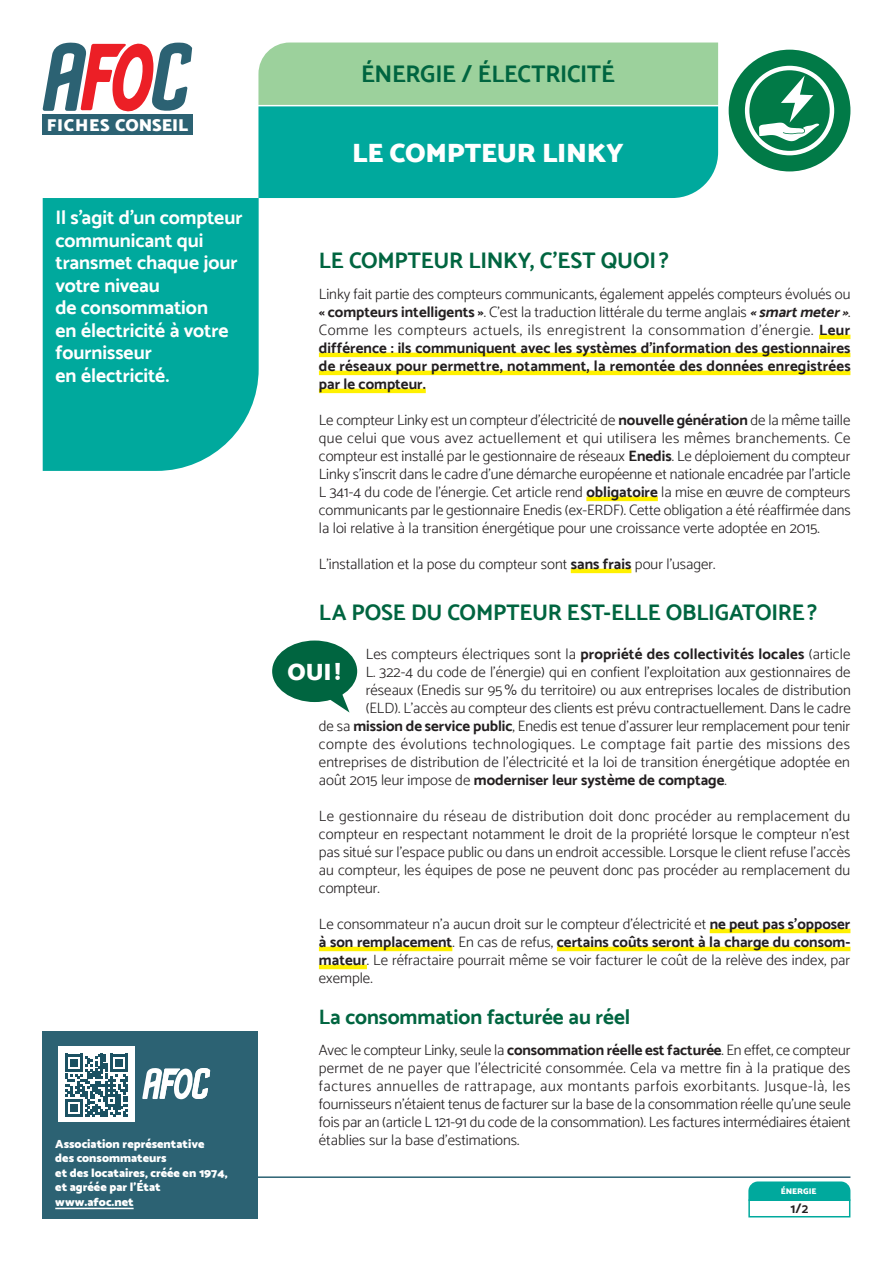
<style>
.page{position:relative;width:893px;height:1263px;background:#fff}
.page>*{position:absolute;margin:0;border:0;box-sizing:border-box;transform-origin:0 0}
.ARTICLE___titre_fich{font:900 27px "Catamaran";letter-spacing:-.015em;color:#fff}
.t1{font:700 24px "Catamaran";letter-spacing:-.015em;color:#006540}
.t2{font:900 24px "Catamaran";color:#fff}
.ARTICLE___intertitre{font:700 22.5px "Catamaran";letter-spacing:-.01em;color:#006540}
.ARTICLE___intertitre-2{font:700 21px "Catamaran";color:#006540}
.ARTICLE___chapo_fich{font:700 19.5px/22.5px "Catamaran";letter-spacing:-.005em;color:#fff}
.t3{font:900 17.55px "Catamaran";color:#fff}
.ARTICLE___texte_cour{font:300 15px/18px "Catamaran";color:#231f20;text-align:justify}
.ARTICLE___texte_cour-2{font:300 15px "Catamaran";letter-spacing:.03em;color:#231f20}
.ARTICLE___texte_cour-3{font:700 15px "Catamaran";color:#231f20}
.t4{font:700 13.5px "Catamaran";color:#231f20}
.t5{font:900 12px/14.4px "Catamaran";color:#fff}
.t6{font:900 8.4px "Catamaran";color:#fff}
.s1{font-weight:700}
.s2{font-weight:700;font-style:italic}
.s3{font-weight:300}
</style>
<div class="page">
<hr style="left:43px;top:1176px;width:807px;height:2px;background:#2c6273">
<div style="left:43px;top:1031px;width:215px;height:187px;background:#2c6273"></div>
<hr style="left:55px;top:1208px;width:79px;height:1px;background:#fff">
<svg style="left:142px;top:1068px;width:68px;height:32px"></svg>
<div style="left:58px;top:1046px;width:77px;height:76px;background:#fff"></div>
<svg style="left:65px;top:1054px;width:63px;height:63px"></svg>
<hr style="left:819px;top:335px;width:31px;height:4px;background:#fff101">
<hr style="left:319px;top:353px;width:531px;height:4px;background:#fff101">
<hr style="left:319px;top:371px;width:531px;height:4px;background:#fff101">
<hr style="left:319px;top:389px;width:107px;height:4px;background:#fff101">
<hr style="left:586px;top:497px;width:72px;height:4px;background:#fff101">
<hr style="left:571px;top:569px;width:60px;height:4px;background:#fff101">
<hr style="left:710px;top:929px;width:140px;height:4px;background:#fff101">
<hr style="left:319px;top:947px;width:133px;height:4px;background:#fff101">
<hr style="left:557px;top:947px;width:293px;height:4px;background:#fff101">
<hr style="left:319px;top:965px;width:48px;height:4px;background:#fff101">
<div style="left:272px;top:640px;width:85px;height:62px;background:#006540;border-radius:50%"></div>
<svg style="left:321px;top:694px;width:29px;height:18px"></svg>
<div style="left:43px;top:114px;width:150px;height:21px;background:#2c6273"></div>
<div style="left:748px;top:1199px;width:102px;height:18px;border:2px solid #00a99d"></div>
<svg style="left:748px;top:1181px;width:102px;height:20px;background:#0baca1"></svg>
<svg style="left:43px;top:43px;width:149px;height:69px"></svg>
<div style="left:729px;top:50px;width:121px;height:121px;background:#017a47;border-radius:50%"></div>
<div style="left:745px;top:66px;width:89px;height:89px;border:4px solid #fff;border-radius:50%"></div>
<svg style="left:759px;top:75px;width:60px;height:66px"></svg>
<div style="left:43px;top:198px;width:216px;height:273px;background:#00a99d"></div>
<svg style="left:258px;top:43px;width:460px;height:155px;background:#42ba9e"></svg>
<p class="t3" style="left:47px;top:115px;width:143px">FICHES CONSEIL</p>
<p class="ARTICLE___chapo_fich" style="left:55px;top:206px;width:189px">Il s’agit d’un compteur communicant qui transmet chaque jour votre niveau<br>de consommation<br>en électricité à votre fournisseur<br>en électricité.</p>
<p class="t5" style="left:55px;top:1136px;width:174px">Association représentative<br>des consommateurs<br>et des locataires, créée en 1974, et agréée par l’État www.afoc.net</p>
<h2 class="t1" style="left:361px;top:60px;width:255px">ÉNERGIE / ÉLECTRICITÉ</h2>
<p class="ARTICLE___titre_fich" style="left:352px;top:137px;width:273px">LE COMPTEUR LINKY</p>
<p class="ARTICLE___intertitre" style="left:319px;top:247px;width:351px">LE COMPTEUR LINKY, C’EST QUOI ?</p>
<p class="ARTICLE___texte_cour" style="left:319px;top:285px;width:536px;text-align:left">Linky fait partie des compteurs communicants, également appelés compteurs évolués ou <span class="s1">« compteurs intelligents »</span>. C’est la traduction littérale du terme anglais <span class="s2">«smartmeter»</span>.<br>Comme les compteurs actuels, ils enregistrent la consommation d’énergie. <span class="s1">Leur différence : ils communiquent avec les systèmes d’information des gestionnaires de réseaux pour permettre, notamment, la remontée des données enregistrées par le compteur.</span></p>
<p class="ARTICLE___texte_cour" style="left:319px;top:411px;width:533px">Le compteur Linky est un compteur d’électricité de <span class="s1">nouvelle génération</span> de la même taille que celui que vous avez actuellement et qui utilisera les mêmes branchements. Ce compteur est installé par le gestionnaire de réseaux <span class="s1">Enedis</span>. Le déploiement du compteur Linky s’inscrit dans le cadre d’une démarche européenne et nationale encadrée par l’article L 341-4 du code de l’énergie. Cet article rend <span class="s1">obligatoire</span> la mise en œuvre de compteurs communicants par le gestionnaire Enedis (ex-ERDF). Cette obligation a été réaffirmée dans la loi relative à la transition énergétique pour une croissance verte adoptée en 2015.</p>
<p class="ARTICLE___texte_cour" style="left:319px;top:555px;width:398px">L’installation et la pose du compteur sont <span class="s1">sans frais</span> pour l’usager.</p>
<p class="ARTICLE___intertitre" style="left:319px;top:599px;width:500px">LA POSE DU COMPTEUR EST-ELLE OBLIGATOIRE?</p>
<p class="ARTICLE___texte_cour" style="left:366px;top:645px;width:486px">Les compteurs électriques sont la <span class="s1">propriété des collectivités locales</span> (article</p>
<p class="ARTICLE___texte_cour" style="left:366px;top:663px;width:486px">L. 322-4 du code de l’énergie) qui en confient l’exploitation aux gestionnaires de</p>
<p class="ARTICLE___texte_cour" style="left:366px;top:681px;width:487px">réseaux (Enedis sur 95% du territoire) ou aux entreprises locales de distribution</p>
<p class="ARTICLE___texte_cour" style="left:366px;top:699px;width:487px">(ELD). L’accès au compteur des clients est prévu contractuellement. Dans le cadre</p>
<p class="ARTICLE___texte_cour" style="left:319px;top:717px;width:533px">de sa <span class="s1">mission de service public</span>, Enedis est tenue d’assurer leur remplacement pour tenir</p>
<p class="ARTICLE___texte_cour-2" style="left:319px;top:735px;width:533px">compte des évolutions technologiques. Le comptage fait partie des missions des</p>
<p class="ARTICLE___texte_cour" style="left:319px;top:753px;width:533px">entreprises de distribution de l’électricité et la loi de transition énergétique adoptée en</p>
<p class="ARTICLE___texte_cour-3" style="left:319px;top:771px;width:409px"><span class="s3">août 2015 leur impose de</span> moderniser leur système de comptage<span class="s3">.</span></p>
<p class="ARTICLE___texte_cour" style="left:319px;top:807px;width:533px">Le gestionnaire du réseau de distribution doit donc procéder au remplacement du compteur en respectant notamment le droit de la propriété lorsque le compteur n’est pas situé sur l’espace public ou dans un endroit accessible. Lorsque le client refuse l’accès au compteur, les équipes de pose ne peuvent donc pas procéder au remplacement du compteur.</p>
<p class="ARTICLE___texte_cour" style="left:319px;top:915px;width:533px">Le consommateur n’a aucun droit sur le compteur d’électricité et <span class="s1">ne peut pas s’opposer à son remplacement</span>. En cas de refus, <span class="s1">certains coûts seront à la charge du consom&shy;mateur</span>. Le réfractaire pourrait même se voir facturer le coût de la relève des index, par exemple.</p>
<p class="ARTICLE___intertitre-2" style="left:319px;top:1004px;width:313px">La consommation facturée au réel</p>
<p class="ARTICLE___texte_cour" style="left:319px;top:1041px;width:533px">Avec le compteur Linky, seule la <span class="s1">consommation réelle est facturée</span>. En effet, ce compteur permet de ne payer que l’électricité consommée. Cela va mettre fin à la pratique des factures annuelles de rattrapage, aux montants parfois exorbitants. Jusque-là, les fournisseurs n’étaient tenus de facturer sur la base de la consommation réelle qu’une seule fois par an (article L 121-91 du code de la consommation). Les factures intermédiaires étaient établies sur la base d’estimations.</p>
<p class="t2" style="left:288px;top:657px;width:54px">OUI!</p>
<p class="t6" style="left:781px;top:1186px;width:37px">ÉNERGIE</p>
<p class="t4" style="left:791px;top:1201px;width:19px">1/2</p>
</div>
